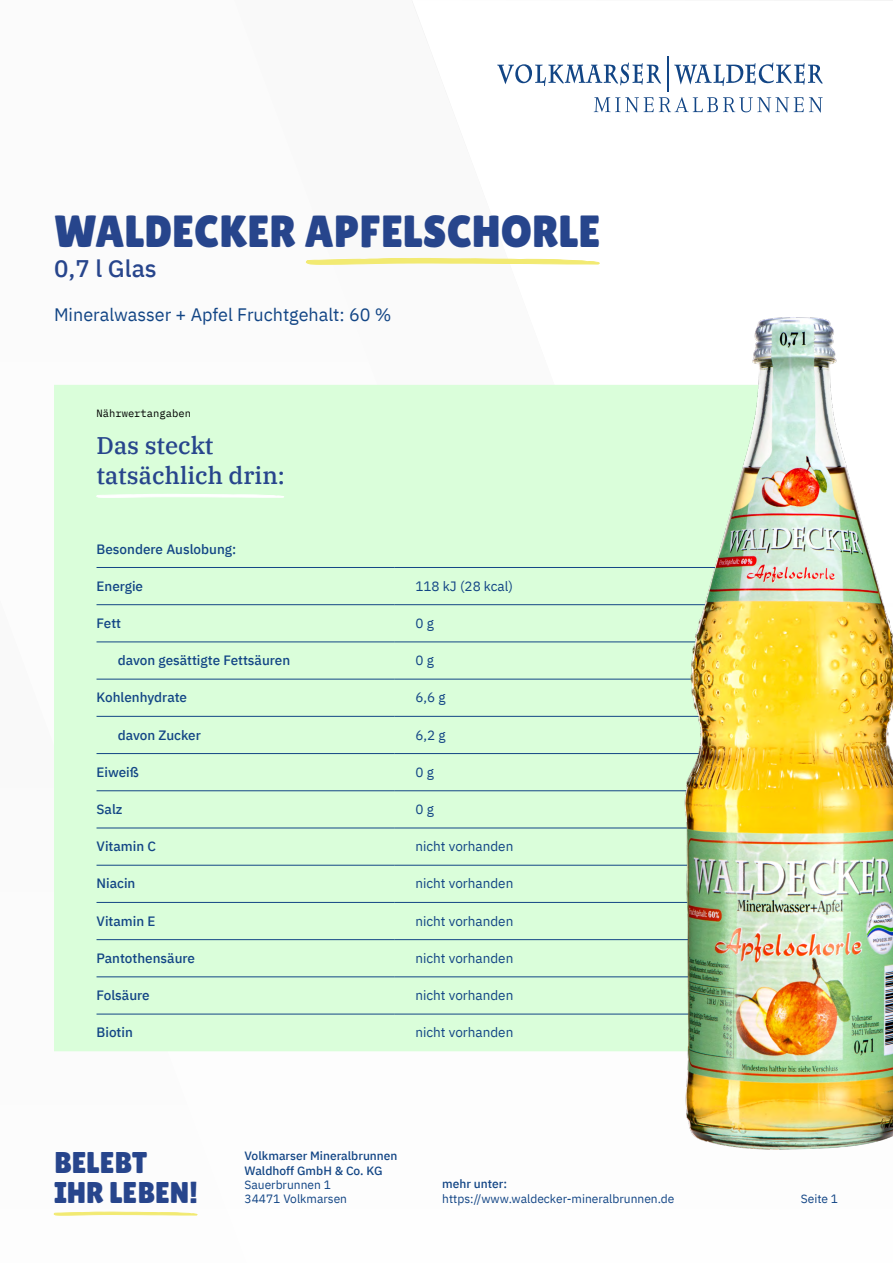
<style>
.page{position:relative;width:893px;height:1263px;background:#fff}
.page>*{position:absolute;margin:0;border:0;box-sizing:border-box;transform-origin:0 0}
.t1{font:45px "Lilita One";color:#27458c}
.t2{font:30px/30px "Lilita One";color:#27458c}
.t3{font:500 24px/30px "IBM Plex Serif";color:#27458c}
.t4{font:500 24px "IBM Plex Sans";color:#27458c}
.t5{font:18px "IBM Plex Sans";color:#124585}
.t6{font:500 13.5px "IBM Plex Sans";color:#124585}
.t7{font:13.5px "IBM Plex Sans";color:#124585}
.t8{font:12px/14.4px "IBM Plex Sans";color:#124585}
.t9{font:500 12px/14.4px "IBM Plex Sans";color:#124585}
.t10{font:10.5px "IBM Plex Mono";color:#000}
</style>
<div class="page">
<svg style="left:674px;top:63px;width:149px;height:23px"></svg>
<svg style="left:594px;top:97px;width:229px;height:16px"></svg>
<svg style="left:497px;top:63px;width:164px;height:23px"></svg>
<hr style="left:667px;top:57px;width:1px;height:35px;background:#124585">
<svg style="left:54px;top:1212px;width:143px;height:4px"></svg>
<div style="left:54px;top:385px;width:569px;height:666px;background:#dafeda"></div>
<hr style="left:97px;top:567px;width:297px;height:1px;background:#124585">
<hr style="left:394px;top:567px;width:425px;height:1px;background:#124585">
<hr style="left:97px;top:604px;width:297px;height:1px;background:#124585">
<hr style="left:394px;top:604px;width:425px;height:1px;background:#124585">
<hr style="left:97px;top:642px;width:297px;height:1px;background:#124585">
<hr style="left:394px;top:642px;width:425px;height:1px;background:#124585">
<hr style="left:97px;top:679px;width:297px;height:1px;background:#124585">
<hr style="left:394px;top:679px;width:425px;height:1px;background:#124585">
<hr style="left:97px;top:716px;width:297px;height:1px;background:#124585">
<hr style="left:394px;top:716px;width:425px;height:1px;background:#124585">
<hr style="left:97px;top:753px;width:297px;height:1px;background:#124585">
<hr style="left:394px;top:753px;width:425px;height:1px;background:#124585">
<hr style="left:97px;top:790px;width:297px;height:1px;background:#124585">
<hr style="left:394px;top:790px;width:425px;height:1px;background:#124585">
<hr style="left:97px;top:828px;width:297px;height:1px;background:#124585">
<hr style="left:394px;top:828px;width:425px;height:1px;background:#124585">
<hr style="left:97px;top:865px;width:297px;height:1px;background:#124585">
<hr style="left:394px;top:865px;width:425px;height:1px;background:#124585">
<hr style="left:97px;top:902px;width:297px;height:1px;background:#124585">
<hr style="left:394px;top:902px;width:425px;height:1px;background:#124585">
<hr style="left:97px;top:939px;width:297px;height:1px;background:#124585">
<hr style="left:394px;top:939px;width:425px;height:1px;background:#124585">
<hr style="left:97px;top:976px;width:297px;height:1px;background:#124585">
<hr style="left:394px;top:976px;width:425px;height:1px;background:#124585">
<hr style="left:97px;top:1014px;width:297px;height:1px;background:#124585">
<hr style="left:394px;top:1014px;width:425px;height:1px;background:#124585">
<svg style="left:96px;top:494px;width:188px;height:4px"></svg>
<svg style="left:306px;top:258px;width:294px;height:7px"></svg>
<img style="left:623px;top:317px;width:270px;height:833px">
<h1 class="t1" style="left:54px;top:205px;width:548px">WALDECKER APFELSCHORLE</h1>
<h3 class="t4" style="left:54px;top:249px;width:104px">0,7 l Glas</h3>
<h3 class="t5" style="left:54px;top:300px;width:339px">Mineralwasser + Apfel Fruchtgehalt: 60 %</h3>
<p class="t10" style="left:97px;top:405px;width:96px">Nährwertangaben</p>
<h3 class="t3" style="left:97px;top:429px;width:190px">Das steckt tatsächlich drin:</h3>
<p class="t6" style="left:97px;top:538px;width:141px">Besondere Auslobung:</p>
<p class="t6" style="left:97px;top:575px;width:48px">Energie</p>
<p class="t7" style="left:415px;top:576px;width:99px">118 kJ (28 kcal)</p>
<p class="t6" style="left:97px;top:613px;width:26px">Fett</p>
<p class="t7" style="left:415px;top:613px;width:20px">0 g</p>
<p class="t6" style="left:118px;top:650px;width:174px">davon gesättigte Fettsäuren</p>
<p class="t7" style="left:415px;top:650px;width:20px">0 g</p>
<p class="t6" style="left:97px;top:687px;width:92px">Kohlenhydrate</p>
<p class="t7" style="left:415px;top:687px;width:32px">6,6 g</p>
<p class="t6" style="left:118px;top:724px;width:85px">davon Zucker</p>
<p class="t7" style="left:415px;top:724px;width:32px">6,2 g</p>
<p class="t6" style="left:97px;top:761px;width:44px">Eiweiß</p>
<p class="t7" style="left:415px;top:762px;width:20px">0 g</p>
<p class="t6" style="left:97px;top:799px;width:27px">Salz</p>
<p class="t7" style="left:415px;top:799px;width:20px">0 g</p>
<p class="t6" style="left:97px;top:836px;width:61px">Vitamin C</p>
<p class="t7" style="left:415px;top:836px;width:99px">nicht vorhanden</p>
<p class="t6" style="left:97px;top:873px;width:40px">Niacin</p>
<p class="t7" style="left:415px;top:873px;width:99px">nicht vorhanden</p>
<p class="t6" style="left:97px;top:910px;width:60px">Vitamin E</p>
<p class="t7" style="left:415px;top:910px;width:99px">nicht vorhanden</p>
<p class="t6" style="left:97px;top:947px;width:100px">Pantothensäure</p>
<p class="t7" style="left:415px;top:948px;width:99px">nicht vorhanden</p>
<p class="t6" style="left:97px;top:985px;width:55px">Folsäure</p>
<p class="t7" style="left:415px;top:985px;width:99px">nicht vorhanden</p>
<p class="t6" style="left:97px;top:1022px;width:38px">Biotin</p>
<p class="t7" style="left:415px;top:1022px;width:99px">nicht vorhanden</p>
<h2 class="t2" style="left:54px;top:1148px;width:146px">BELEBT<br>IHR LEBEN!</h2>
<p class="t9" style="left:244px;top:1148px;width:154px">Volkmarser Mineralbrunnen<br>Waldhoff GmbH &amp; Co. KG</p>
<p class="t8" style="left:244px;top:1176px;width:104px">Sauerbrunnen 1<br>34471 Volkmarsen</p>
<p class="t9" style="left:442px;top:1176px;width:66px">mehr unter:</p>
<p class="t8" style="left:442px;top:1190px;width:234px">https://www.waldecker-mineralbrunnen.de</p>
<p class="t8" style="left:801px;top:1191px;width:39px">Seite 1</p>
</div>
